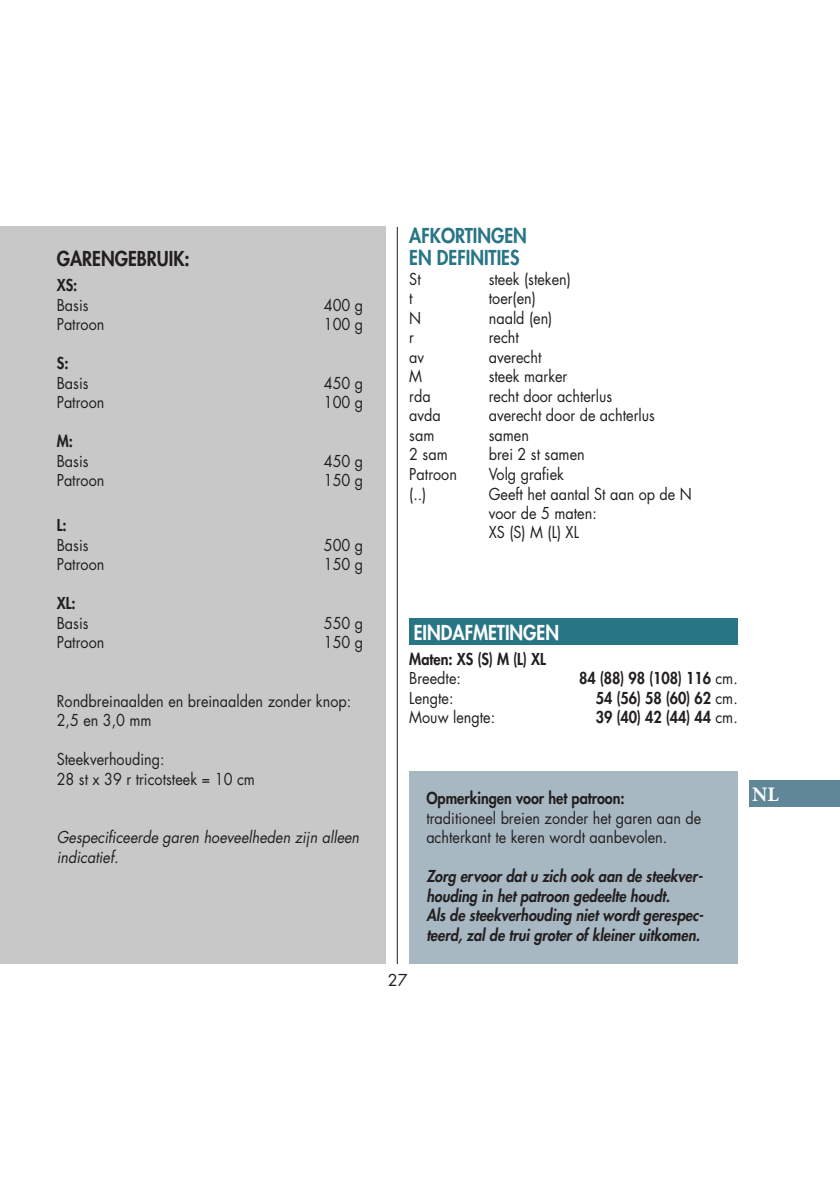
<style>
.page{position:relative;width:840px;height:1191px;background:#fff}
.page>*{position:absolute;margin:0;border:0;box-sizing:border-box;transform-origin:0 0}
.t1{font:700 20.6px "Minion Pro";color:#fff}
.t2{font:800 20px/22px "Futura Std";color:#287586;scale:.9 1}
.t3{font:800 20px "Futura Std";color:#fff;scale:.9 1}
.t4{font:800 20px "Futura Std";color:#231f20;scale:.9 1}
.t5{font:16px/19.6px "Futura Std";color:#231f20;scale:.9 1}
.t6{font:italic 800 16px/19.4px "Futura Std";color:#231f20;scale:.9 1}
.t7{font:800 16px "Futura Std";color:#231f20;scale:.9 1}
.t8{font:italic 16px/19.6px "Futura Std";color:#231f20;scale:.9 1}
.t9{font:16px "Futura Std";color:#231f20}
.s1{font-weight:400}
</style>
<div class="page">
<hr style="left:397px;top:227px;width:1px;height:737px;background:#231f20">
<div style="left:748px;top:780px;width:91px;height:27px;background:#5f8798"></div>
<div style="left:0;top:227px;width:385px;height:737px;background:#c8c8c8"></div>
<div style="left:409px;top:618px;width:328px;height:27px;background:#287586"></div>
<div style="left:409px;top:771px;width:328px;height:193px;background:#a8b8c2"></div>
<p class="t4" style="left:57px;top:246px;width:149px">GARENGEBRUIK:</p>
<p class="t7" style="left:57px;top:275px;width:25px">XS:</p>
<p class="t5" style="left:57px;top:295px;width:37px">Basis</p>
<p class="t5" style="left:323px;top:295px;width:45px">400 g</p>
<p class="t5" style="left:57px;top:315px;width:54px">Patroon</p>
<p class="t5" style="left:323px;top:315px;width:45px">100 g</p>
<p class="t7" style="left:57px;top:353px;width:15px">S:</p>
<p class="t5" style="left:57px;top:373px;width:37px">Basis</p>
<p class="t5" style="left:323px;top:373px;width:45px">450 g</p>
<p class="t5" style="left:57px;top:393px;width:54px">Patroon</p>
<p class="t5" style="left:323px;top:393px;width:45px">100 g</p>
<p class="t7" style="left:57px;top:431px;width:19px">M:</p>
<p class="t5" style="left:57px;top:451px;width:37px">Basis</p>
<p class="t5" style="left:323px;top:451px;width:45px">450 g</p>
<p class="t5" style="left:57px;top:471px;width:54px">Patroon</p>
<p class="t5" style="left:323px;top:471px;width:45px">150 g</p>
<p class="t7" style="left:57px;top:515px;width:13px">L:</p>
<p class="t5" style="left:57px;top:535px;width:37px">Basis</p>
<p class="t5" style="left:323px;top:535px;width:45px">500 g</p>
<p class="t5" style="left:57px;top:554px;width:54px">Patroon</p>
<p class="t5" style="left:323px;top:554px;width:45px">150 g</p>
<p class="t7" style="left:57px;top:593px;width:23px">XL:</p>
<p class="t5" style="left:57px;top:613px;width:37px">Basis</p>
<p class="t5" style="left:323px;top:613px;width:45px">550 g</p>
<p class="t5" style="left:57px;top:632px;width:54px">Patroon</p>
<p class="t5" style="left:323px;top:632px;width:45px">150 g</p>
<p class="t5" style="left:57px;top:691px;width:328px">Rondbreinaalden en breinaalden zonder knop:<br>2,5 en 3,0 mm</p>
<p class="t5" style="left:57px;top:749px;width:222px">Steekverhouding:<br>28 st x 39 r tricotsteek = 10 cm</p>
<p class="t8" style="left:57px;top:827px;width:337px">Gespecificeerde garen hoeveelheden zijn alleen indicatief.</p>
<p class="t2" style="left:409px;top:225px;width:132px">AFKORTINGEN<br>EN DEFINITIES</p>
<p class="t5" style="left:409px;top:269px;width:14px">St</p>
<p class="t5" style="left:488px;top:269px;width:93px">steek (steken)</p>
<p class="t5" style="left:409px;top:289px;width:5px">t</p>
<p class="t5" style="left:488px;top:289px;width:54px">toer(en)</p>
<p class="t5" style="left:409px;top:308px;width:15px">N</p>
<p class="t5" style="left:488px;top:308px;width:72px">naald (en)</p>
<p class="t5" style="left:409px;top:328px;width:7px">r</p>
<p class="t5" style="left:488px;top:328px;width:35px">recht</p>
<p class="t5" style="left:409px;top:347px;width:18px">av</p>
<p class="t5" style="left:488px;top:347px;width:60px">averecht</p>
<p class="t5" style="left:409px;top:367px;width:16px">M</p>
<p class="t5" style="left:488px;top:367px;width:89px">steek marker</p>
<p class="t5" style="left:409px;top:386px;width:25px">rda</p>
<p class="t5" style="left:488px;top:386px;width:139px">recht door achterlus</p>
<p class="t5" style="left:409px;top:406px;width:37px">avda</p>
<p class="t5" style="left:488px;top:406px;width:186px">averecht door de achterlus</p>
<p class="t5" style="left:409px;top:425px;width:29px">sam</p>
<p class="t5" style="left:488px;top:425px;width:46px">samen</p>
<p class="t5" style="left:409px;top:445px;width:44px">2 sam</p>
<p class="t5" style="left:488px;top:445px;width:108px">brei 2 st samen</p>
<p class="t5" style="left:409px;top:464px;width:54px">Patroon</p>
<p class="t5" style="left:488px;top:464px;width:85px">Volg grafiek</p>
<p class="t5" style="left:409px;top:484px;width:21px">(..)</p>
<p class="t5" style="left:488px;top:484px;width:227px">Geeft het aantal St aan op de N voor de 5 maten:<br>XS (S) M (L) XL</p>
<p class="t3" style="left:413px;top:619px;width:163px">EINDAFMETINGEN</p>
<p class="t7" style="left:409px;top:648px;width:153px">Maten: XS (S) M (L) XL</p>
<p class="t5" style="left:409px;top:668px;width:59px">Breedte:</p>
<p class="t7" style="left:578px;top:668px;width:178px">84 (88) 98 (108) 116 <span class="s1">cm.</span></p>
<p class="t5" style="left:409px;top:688px;width:51px">Lengte:</p>
<p class="t7" style="left:595px;top:687px;width:159px">54 (56) 58 (60) 62 <span class="s1">cm.</span></p>
<p class="t5" style="left:409px;top:707px;width:97px">Mouw lengte:</p>
<p class="t7" style="left:595px;top:707px;width:159px">39 (40) 42 (44) 44 <span class="s1">cm.</span></p>
<p class="t9" style="left:387px;top:969px;width:21px">27</p>
<p class="t7" style="left:426px;top:788px;width:222px">Opmerkingen voor het patroon:</p>
<p class="t5" style="left:426px;top:808px;width:307px">traditioneel breien zonder het garen aan de achterkant te keren wordt aanbevolen.</p>
<p class="t6" style="left:426px;top:866px;width:309px">Zorg ervoor dat u zich ook aan de steekver&shy;houding in het patroon gedeelte houdt.<br>Als de steekverhouding niet wordt gerespec&shy;teerd, zal de trui groter of kleiner uitkomen.</p>
<p class="t1" style="left:751px;top:780px;width:28px">NL</p>
</div>
